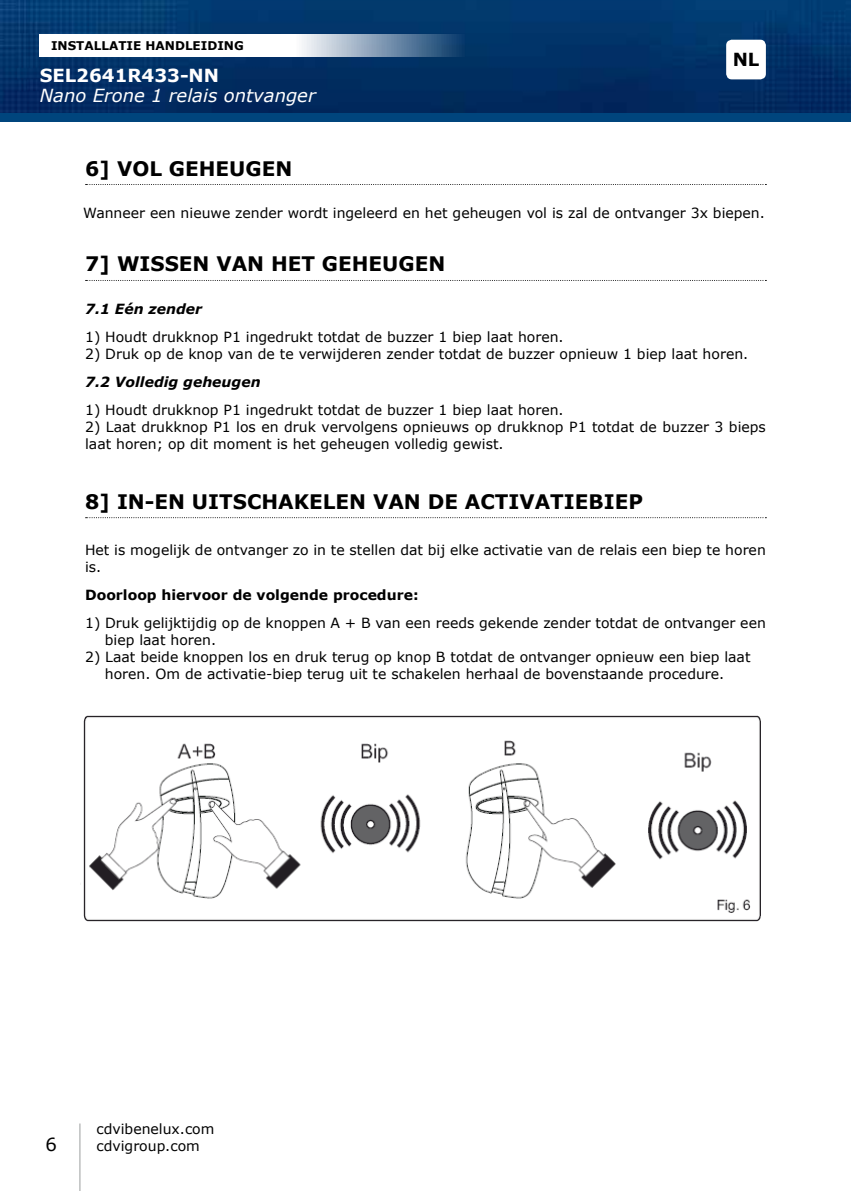
<style>
.page{position:relative;width:851px;height:1191px;background:#fff}
.page>*{position:absolute;margin:0;border:0;box-sizing:border-box;transform-origin:0 0}
.t1{font:700 20px "Verdana";color:#000}
.t2{font:italic 18px "Verdana";color:#fff}
.t3{font:700 18px "Verdana";color:#fff}
.t4{font:700 18px "Verdana";color:#000}
.t5{font:18px "Verdana";color:#000}
.t6{font:14px/16.8px "Verdana";color:#000}
.t7{font:700 14px "Verdana";color:#000}
.t8{font:italic 700 14px "Verdana";color:#000}
.t9{font:700 12px "Verdana";color:#000}
</style>
<div class="page">
<hr style="left:79px;top:1123px;width:1px;height:68px;background:#9c9e9f">
<img style="left:0;top:0;width:850px;height:113px">
<div style="left:0;top:113px;width:850px;height:9px;background:#00457d"></div>
<svg style="left:40px;top:34px;width:425px;height:23px"></svg>
<div style="left:726px;top:40px;width:39px;height:39px;background:#fff;border-radius:6px"></div>
<svg style="left:86px;top:184px;width:680px;height:1px"></svg>
<svg style="left:85px;top:280px;width:681px;height:1px"></svg>
<svg style="left:86px;top:517px;width:680px;height:1px"></svg>
<img style="left:83px;top:715px;width:678px;height:207px">
<p class="t9" style="left:51px;top:37px;width:194px">INSTALLATIE HANDLEIDING</p>
<p class="t3" style="left:40px;top:63px;width:181px">SEL2641R433-NN</p>
<p class="t2" style="left:40px;top:83px;width:277px">Nano Erone 1 relais ontvanger</p>
<p class="t4" style="left:732px;top:47px;width:28px">NL</p>
<h1 class="t1" style="left:85px;top:154px;width:209px">6] VOL GEHEUGEN</h1>
<p class="t6" style="left:83px;top:204px;width:683px">Wanneer een nieuwe zender wordt ingeleerd en het geheugen vol is zal de ontvanger 3x biepen.</p>
<h1 class="t1" style="left:85px;top:250px;width:362px">7] WISSEN VAN HET GEHEUGEN</h1>
<p class="t8" style="left:85px;top:299px;width:119px">7.1 Eén zender</p>
<p class="t6" style="left:85px;top:329px;width:480px">1) Houdt drukknop P1 ingedrukt totdat de buzzer 1 biep laat horen.</p>
<p class="t6" style="left:85px;top:345px;width:664px">2) Druk op de knop van de te verwijderen zender totdat de buzzer opnieuw 1 biep laat horen.</p>
<p class="t8" style="left:85px;top:372px;width:177px">7.2 Volledig geheugen</p>
<p class="t6" style="left:85px;top:402px;width:480px">1) Houdt drukknop P1 ingedrukt totdat de buzzer 1 biep laat horen.</p>
<p class="t6" style="left:85px;top:418px;width:682px">2) Laat drukknop P1 los en druk vervolgens opnieuws op drukknop P1 totdat de buzzer 3 bieps laat horen; op dit moment is het geheugen volledig gewist.</p>
<h1 class="t1" style="left:85px;top:487px;width:559px">8] IN-EN UITSCHAKELEN VAN DE ACTIVATIEBIEP</h1>
<p class="t6" style="left:85px;top:541px;width:682px">Het is mogelijk de ontvanger zo in te stellen dat bij elke activatie van de relais een biep te horen is.</p>
<p class="t7" style="left:85px;top:585px;width:335px">Doorloop hiervoor de volgende procedure:</p>
<p class="t6" style="left:105px;top:614px;width:662px;text-indent:-20px">1) Druk gelijktijdig op de knoppen A + B van een reeds gekende zender totdat de ontvanger een biep laat horen.</p>
<p class="t6" style="left:85px;top:648px;width:666px;text-align:center">2) Laat beide knoppen los en druk terug op knop B totdat de ontvanger opnieuw een biep laat horen. Om de activatie-biep terug uit te schakelen herhaal de bovenstaande procedure.</p>
<p class="t5" style="left:45px;top:1132px;width:13px">6</p>
<p class="t6" style="left:96px;top:1120px;width:119px">cdvibenelux.com cdvigroup.com</p>
</div>
